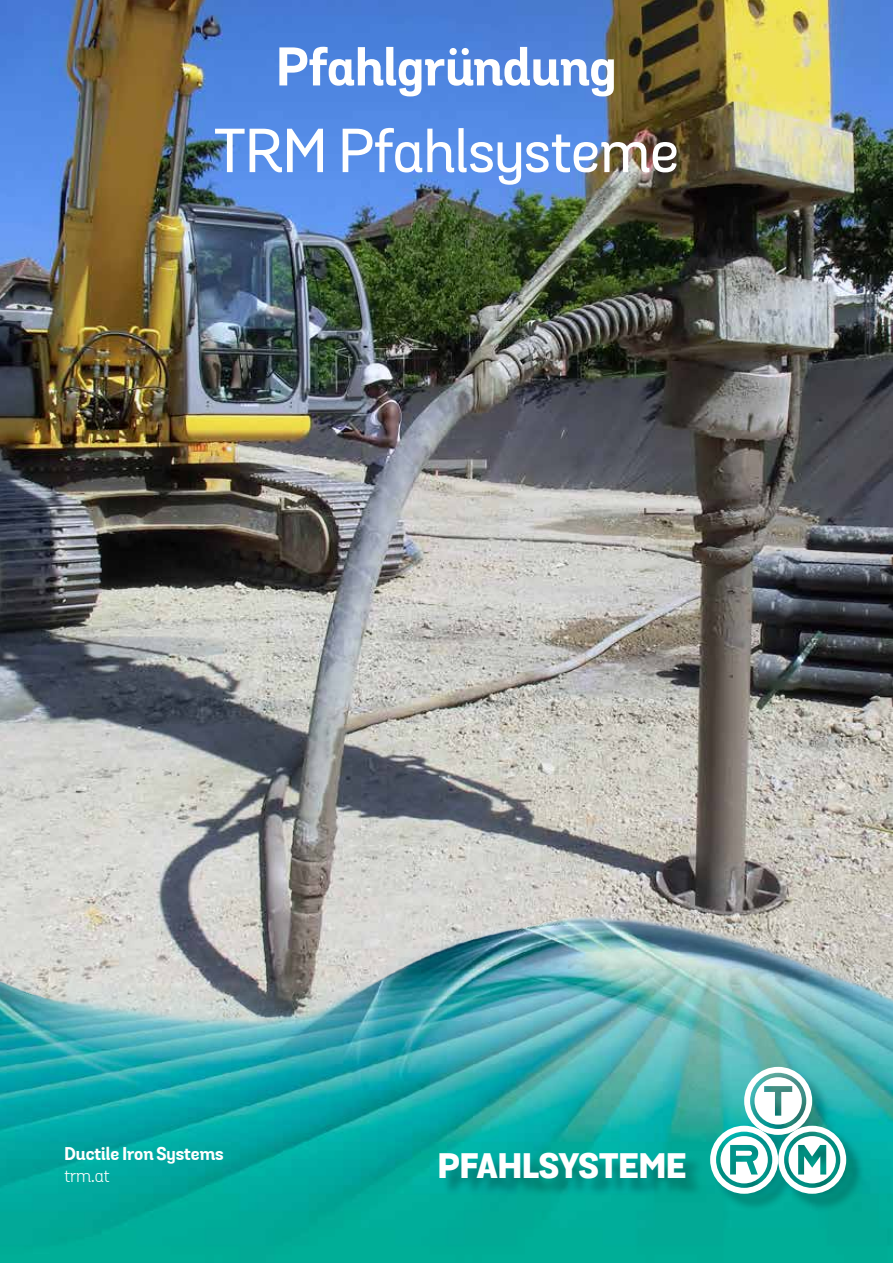
<style>
.page{position:relative;width:893px;height:1263px;background:#fff}
.page>*{position:absolute;margin:0;border:0;box-sizing:border-box;transform-origin:0 0}
.t1{font:60px "Grota Sans Alt Medium 35418";color:#fff}
.t2{font:52.5px "Grota Sans Alt Bold 40648";color:#fff}
.t3{font:34.5px "Grota Sans Alt Extra Bold 88056";color:#fff}
.t4{font:18px "Grota Sans Alt Bold 40648";color:#fff}
.t5{font:18px "Grota Sans Alt Book 67682";color:#fff}
</style>
<div class="page">
<img style="left:0;top:0;width:893px;height:902px">
<img style="left:0;top:902px;width:893px;height:361px">
<div style="left:713px;top:1069px;width:152px;height:143px;background:#000;opacity:.3"></div>
<svg style="left:710px;top:1067px;width:136px;height:127px"></svg>
<div style="left:442px;top:1155px;width:262px;height:42px;background:#000;opacity:.3"></div>
<h2 class="t2" style="left:276px;top:35px;width:342px">Pfahlgründung</h2>
<h1 class="t1" style="left:214px;top:115px;width:466px">TRM Pfahlsysteme</h1>
<p class="t4" style="left:64px;top:1143px;width:161px">Ductile Iron Systems</p>
<p class="t5" style="left:64px;top:1165px;width:47px">trm.at</p>
<h3 class="t3" style="left:438px;top:1144px;width:250px">PFAHLSYSTEME</h3>
</div>
